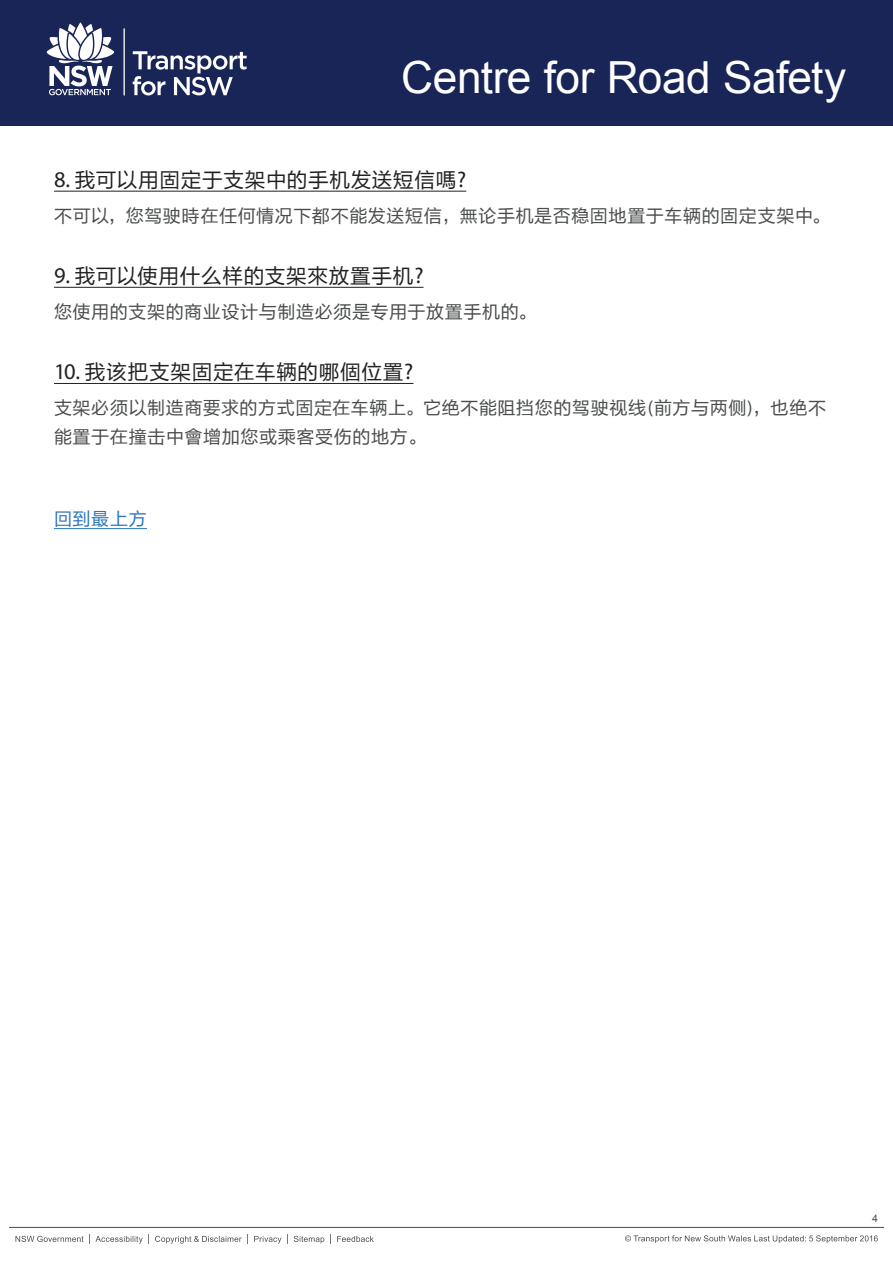
<style>
.page{position:relative;width:893px;height:1263px;background:#fff}
.page>*{position:absolute;margin:0;border:0;box-sizing:border-box;transform-origin:0 0}
.t1{font:44.25px "Arial";letter-spacing:-.01em;color:#fff}
.t2{font:20.55px "CS Hei";letter-spacing:.035em;color:#212121}
.t3{font:18px/28.5px "CS Hei";letter-spacing:.035em;color:#4a4c4c}
.t4{font:18px "CS Hei";letter-spacing:.04em;color:#2c75bc}
.t5{font:10.5px "Arial";color:#4a4c4c}
.s1{font-family:"Myriad Pro";font-size:22.5px}
.s2{font-family:"Myriad Pro";font-size:19.35px}
</style>
<div class="page">
<div style="left:0;top:0;width:893px;height:125px;background:#1a2557"></div>
<hr style="left:124px;top:28px;width:1px;height:68px;background:#fff">
<svg style="left:47px;top:23px;width:67px;height:72px"></svg>
<svg style="left:133px;top:51px;width:114px;height:44px"></svg>
<hr style="left:54px;top:191px;width:412px;height:1px;background:#212121">
<hr style="left:54px;top:287px;width:369px;height:1px;background:#212121">
<hr style="left:54px;top:383px;width:359px;height:1px;background:#212121">
<hr style="left:54px;top:528px;width:93px;height:1px;background:#2c75bc">
<hr style="left:9px;top:1227px;width:875px;height:1px;background:#4a4c4c">
<svg style="left:337px;top:1236px;width:37px;height:6px"></svg>
<svg style="left:294px;top:1236px;width:30px;height:7px"></svg>
<svg style="left:254px;top:1236px;width:27px;height:7px"></svg>
<svg style="left:155px;top:1234px;width:93px;height:10px"></svg>
<svg style="left:16px;top:1234px;width:133px;height:10px"></svg>
<svg style="left:625px;top:1235px;width:253px;height:8px"></svg>
<h1 class="t1" style="left:401px;top:48px;width:447px">Centre for Road Safety</h1>
<h5 class="t2" style="left:54px;top:169px;width:414px"><span class="s1">8.</span> 我可以用固定于支架中的手机发送短信嗎<span class="s1">?</span></h5>
<p class="t3" style="left:54px;top:202px;width:777px">不可以，您驾驶時在任何情况下都不能发送短信，無论手机是否稳固地置于车辆的固定支架中。</p>
<h5 class="t2" style="left:54px;top:265px;width:371px"><span class="s1">9.</span> 我可以使用什么样的支架來放置手机<span class="s1">?</span></h5>
<p class="t3" style="left:54px;top:298px;width:483px">您使用的支架的商业设计与制造必须是专用于放置手机的。</p>
<h5 class="t2" style="left:54px;top:361px;width:361px"><span class="s1">10.</span> 我该把支架固定在车辆的哪個位置<span class="s1">?</span></h5>
<p class="t3" style="left:54px;top:394px;width:774px">支架必须以制造商要求的方式固定在车辆上。它绝不能阻挡您的驾驶视线<span class="s2">(</span>前方与两侧<span class="s2">)</span>，也绝不能置于在撞击中會增加您或乘客受伤的地方。</p>
<p class="t4" style="left:54px;top:509px;width:94px">回到最上方</p>
<p class="t5" style="left:872px;top:1211px;width:7px">4</p>
</div>
